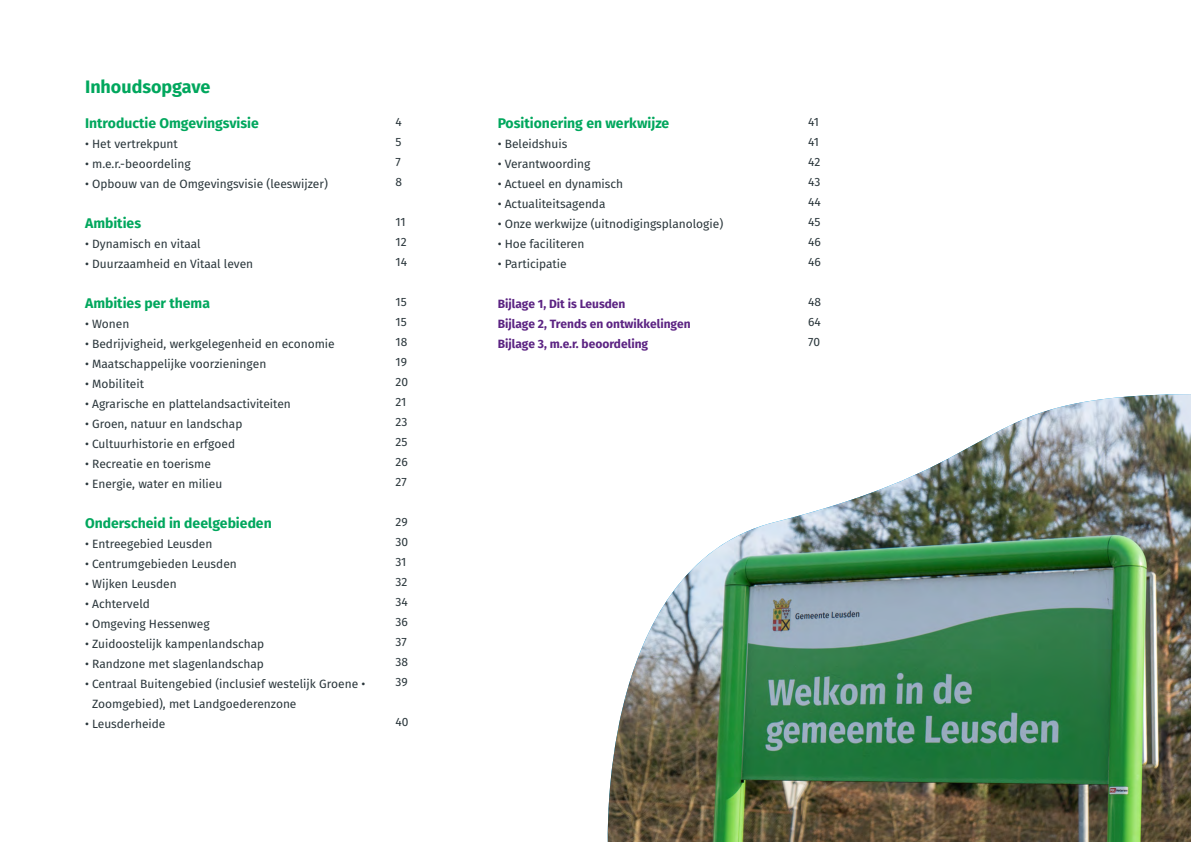
<style>
.page{position:relative;width:1191px;height:842px;background:#fff}
.page>*{position:absolute;margin:0;border:0;box-sizing:border-box;transform-origin:0 0}
.t1{font:700 18px "Fira Sans";color:#00a75d}
.t2{font:700 14px "Fira Sans";color:#00a75d}
.t3{font:12px/20px "Fira Sans";color:#2a363b}
.t4{font:700 12px/20px "Fira Sans";color:#5c2483}
</style>
<div class="page">
<img style="left:607px;top:394px;width:584px;height:448px">
<h1 class="t1" style="left:85px;top:72px;width:127px">Inhoudsopgave</h1>
<p class="t2" style="left:85px;top:111px;width:175px">Introductie Omgevingsvisie</p>
<p class="t3" style="left:85px;top:134px;width:94px">• Het vertrekpunt</p>
<p class="t3" style="left:85px;top:154px;width:107px">• m.e.r.-beoordeling</p>
<p class="t3" style="left:85px;top:174px;width:244px">• Opbouw van de Omgevingsvisie (leeswijzer)</p>
<p class="t2" style="left:85px;top:211px;width:58px">Ambities</p>
<p class="t3" style="left:85px;top:234px;width:117px">• Dynamisch en vitaal</p>
<p class="t3" style="left:85px;top:254px;width:170px">• Duurzaamheid en Vitaal leven</p>
<p class="t2" style="left:85px;top:291px;width:126px">Ambities per thema</p>
<p class="t3" style="left:85px;top:314px;width:46px">• Wonen</p>
<p class="t3" style="left:85px;top:334px;width:251px">• Bedrijvigheid, werkgelegenheid en economie</p>
<p class="t3" style="left:85px;top:354px;width:183px">• Maatschappelijke voorzieningen</p>
<p class="t3" style="left:85px;top:374px;width:60px">• Mobiliteit</p>
<p class="t3" style="left:85px;top:394px;width:207px">• Agrarische en plattelandsactiviteiten</p>
<p class="t3" style="left:85px;top:414px;width:159px">• Groen, natuur en landschap</p>
<p class="t3" style="left:85px;top:434px;width:152px">• Cultuurhistorie en erfgoed</p>
<p class="t3" style="left:85px;top:454px;width:127px">• Recreatie en toerisme</p>
<p class="t3" style="left:85px;top:474px;width:139px">• Energie, water en milieu</p>
<p class="t2" style="left:85px;top:511px;width:188px">Onderscheid in deelgebieden</p>
<p class="t3" style="left:85px;top:534px;width:129px">• Entreegebied Leusden</p>
<p class="t3" style="left:85px;top:554px;width:153px">• Centrumgebieden Leusden</p>
<p class="t3" style="left:85px;top:574px;width:93px">• Wijken Leusden</p>
<p class="t3" style="left:85px;top:594px;width:66px">• Achterveld</p>
<p class="t3" style="left:85px;top:614px;width:126px">• Omgeving Hessenweg</p>
<p class="t3" style="left:85px;top:634px;width:181px">• Zuidoostelijk kampenlandschap</p>
<p class="t3" style="left:85px;top:654px;width:180px">• Randzone met slagenlandschap</p>
<p class="t3" style="left:92px;top:674px;width:275px;text-indent:-7px">• Centraal Buitengebied (inclusief westelijk Groene •<br>Zoomgebied), met Landgoederenzone</p>
<p class="t3" style="left:85px;top:714px;width:82px">• Leusderheide</p>
<p class="t3" style="left:395px;top:112px;width:8px;text-align:justify">4<br>5<br>7<br>8</p>
<p class="t3" style="left:395px;top:212px;width:13px;text-align:justify">11<br>12<br>14</p>
<p class="t3" style="left:395px;top:292px;width:14px">15<br>15<br>18<br>19<br>20<br>21<br>23<br>25<br>26<br>27</p>
<p class="t3" style="left:395px;top:512px;width:14px">29<br>30<br>31<br>32<br>34<br>36<br>37<br>38<br>39</p>
<p class="t3" style="left:395px;top:712px;width:15px">40</p>
<p class="t2" style="left:497px;top:111px;width:173px">Positionering en werkwijze</p>
<p class="t3" style="left:497px;top:134px;width:71px">• Beleidshuis</p>
<p class="t3" style="left:497px;top:154px;width:94px">• Verantwoording</p>
<p class="t3" style="left:497px;top:174px;width:127px">• Actueel en dynamisch</p>
<p class="t3" style="left:497px;top:194px;width:109px">• Actualiteitsagenda</p>
<p class="t3" style="left:497px;top:214px;width:227px">• Onze werkwijze (uitnodigingsplanologie)</p>
<p class="t3" style="left:497px;top:234px;width:88px">• Hoe faciliteren</p>
<p class="t3" style="left:497px;top:254px;width:70px">• Participatie</p>
<p class="t4" style="left:497px;top:293px;width:194px">Bijlage 1, Dit is Leusden<br>Bijlage 2, Trends en ontwikkelingen<br>Bijlage 3, m.e.r. beoordeling</p>
<p class="t3" style="left:808px;top:112px;width:14px">41<br>41<br>42<br>43<br>44<br>45<br>46<br>46</p>
<p class="t3" style="left:808px;top:292px;width:14px;text-align:justify">48<br>64<br>70</p>
</div>
